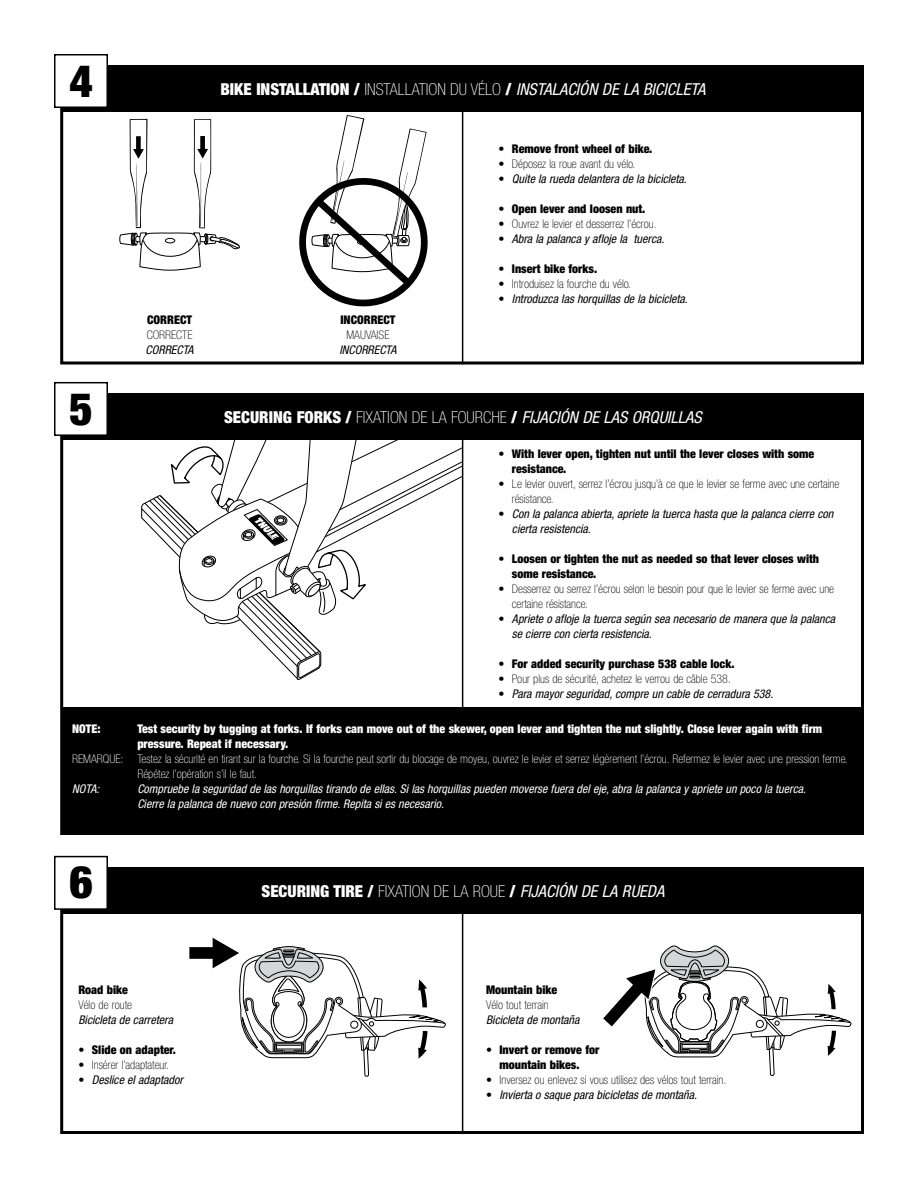
<style>
.page{position:relative;width:918px;height:1188px;background:#fff}
.page>*{position:absolute;margin:0;border:0;box-sizing:border-box;transform-origin:0 0}
.t1{font:900 condensed 45px "Helvetica Neue";color:#000}
.t2{font:italic condensed 16.5px "Helvetica Neue";color:#fff}
.t3{font:italic condensed 12px/15px "Helvetica Neue";color:#000}
.t4{font:100 condensed 12px/15px "Helvetica Neue";color:#000}
.t5{font:900 condensed 12px/15px "Helvetica Neue";color:#000}
.t6{font:100 condensed 12px/15px "Helvetica Neue";color:#fff}
.t7{font:italic condensed 12px/15px "Helvetica Neue";color:#fff}
.t8{font:900 condensed 12px/15px "Helvetica Neue";color:#fff}
.s1{font-weight:900;font-style:normal}
.s2{font-weight:100;font-style:normal}
.s3{font-weight:900}
</style>
<div class="page">
<svg style="left:141px;top:439px;width:321px;height:242px"></svg>
<div style="left:60px;top:65px;width:804px;height:299px;border:3px solid #000"></div>
<div style="left:62px;top:65px;width:802px;height:47px;background:#000"></div>
<div style="left:55px;top:55px;width:52px;height:52px;background:#fff"></div>
<div style="left:54px;top:54px;width:54px;height:54px;border:2px solid #000"></div>
<svg style="left:119px;top:119px;width:121px;height:152px"></svg>
<svg style="left:299px;top:115px;width:129px;height:192px"></svg>
<hr style="left:462px;top:109px;width:1px;height:255px;background:#000">
<div style="left:60px;top:867px;width:804px;height:267px;border:3px solid #000"></div>
<div style="left:62px;top:867px;width:802px;height:46px;background:#000"></div>
<div style="left:55px;top:857px;width:52px;height:52px;background:#fff"></div>
<div style="left:54px;top:856px;width:54px;height:54px;border:2px solid #000"></div>
<hr style="left:462px;top:911px;width:1px;height:223px;background:#000">
<div style="left:62px;top:393px;width:802px;height:46px;background:#000"></div>
<div style="left:55px;top:383px;width:52px;height:52px;background:#fff"></div>
<div style="left:54px;top:382px;width:54px;height:54px;border:2px solid #000"></div>
<hr style="left:462px;top:437px;width:1px;height:271px;background:#000">
<div style="left:61px;top:708px;width:803px;height:127px;background:#000"></div>
<svg style="left:189px;top:938px;width:257px;height:139px"></svg>
<svg style="left:603px;top:945px;width:249px;height:131px"></svg>
<h1 class="t1" style="left:69px;top:64px;width:25px">4</h1>
<h1 class="t1" style="left:69px;top:392px;width:25px">5</h1>
<p class="t5" style="left:147px;top:314px;width:46px">CORRECT</p>
<p class="t4" style="left:147px;top:329px;width:47px">CORRECTE</p>
<p class="t3" style="left:146px;top:344px;width:50px">CORRECTA</p>
<h2 class="t2" style="left:220px;top:83px;width:486px"><span class="s1">BIKE INSTALLATION /</span> <span class="s2">INSTALLATION DU VÉLO</span> <span class="s1">/</span> INSTALACIÓN DE LA BICICLETA</h2>
<p class="t5" style="left:340px;top:314px;width:57px">INCORRECT</p>
<p class="t4" style="left:346px;top:329px;width:45px">MAUVAISE</p>
<p class="t3" style="left:339px;top:344px;width:59px">INCORRECTA</p>
<p class="t5" style="left:498px;top:142px;width:155px">• Remove front wheel of bike.</p>
<p class="t4" style="left:498px;top:157px;width:139px"><span class="s3">•</span> Déposez la roue avant du vélo.</p>
<p class="t3" style="left:498px;top:172px;width:192px"><span class="s1">•</span> Quite la rueda delantera de la bicicleta.</p>
<p class="t5" style="left:498px;top:202px;width:149px">• Open lever and loosen nut.</p>
<p class="t4" style="left:498px;top:217px;width:160px"><span class="s3">•</span> Ouvrez le levier et desserrez l’écrou.</p>
<p class="t3" style="left:498px;top:232px;width:170px"><span class="s1">•</span> Abra la palanca y afloje la tuerca.</p>
<p class="t5" style="left:498px;top:262px;width:100px">• Insert bike forks.</p>
<p class="t4" style="left:498px;top:277px;width:134px"><span class="s3">•</span> Introduisez la fourche du vélo.</p>
<p class="t3" style="left:498px;top:292px;width:193px"><span class="s1">•</span> Introduzca las horquillas de la bicicleta.</p>
<h2 class="t2" style="left:224px;top:411px;width:482px"><span class="s1">SECURING FORKS /</span> <span class="s2">FIXATION DE LA FOURCHE</span> <span class="s1">/</span> FIJACIÓN DE LAS ORQUILLAS</h2>
<p class="t5" style="left:512px;top:447px;width:304px;text-indent:-14px">• With lever open, tighten nut until the lever closes with some resistance.</p>
<p class="t4" style="left:512px;top:477px;width:329px;text-indent:-14px"><span class="s3">•</span> Le levier ouvert, serrez l’écrou jusqu’à ce que le levier se ferme avec une certaine résistance.</p>
<p class="t3" style="left:512px;top:507px;width:325px;text-indent:-13px"><span class="s1">•</span> Con la palanca abierta, apriete la tuerca hasta que la palanca cierre con cierta resistencia.</p>
<p class="t5" style="left:512px;top:552px;width:309px;text-indent:-14px">• Loosen or tighten the nut as needed so that lever closes with some resistance.</p>
<p class="t4" style="left:512px;top:582px;width:324px;text-indent:-14px"><span class="s3">•</span> Desserrez ou serrez l’écrou selon le besoin pour que le levier se ferme avec une certaine résistance.</p>
<p class="t3" style="left:512px;top:612px;width:327px;text-indent:-13px"><span class="s1">•</span> Apriete o afloje la tuerca según sea necesario de manera que la palanca se cierre con cierta resistencia.</p>
<p class="t5" style="left:498px;top:657px;width:238px">• For added security purchase 538 cable lock.</p>
<p class="t4" style="left:498px;top:672px;width:234px"><span class="s3">•</span> Pour plus de sécurité, achetez le verrou de câble 538.</p>
<p class="t3" style="left:498px;top:687px;width:279px"><span class="s1">•</span> Para mayor seguridad, compre un cable de cerradura 538.</p>
<p class="t8" style="left:72px;top:722px;width:30px">NOTE:</p>
<p class="t8" style="left:137px;top:722px;width:686px">Test security by tugging at forks. If forks can move out of the skewer, open lever and tighten the nut slightly. Close lever again with firm pressure. Repeat if necessary.</p>
<p class="t6" style="left:137px;top:752px;width:712px;text-indent:-65px">REMARQUE: Testez la sécurité en tirant sur la fourche. Si la fourche peut sortir du blocage de moyeu, ouvrez le levier et serrez légèrement l’écrou. Refermez le levier avec une pression ferme.<br>Répétez l’opération s’il le faut.</p>
<p class="t7" style="left:72px;top:782px;width:31px">NOTA:</p>
<p class="t7" style="left:137px;top:782px;width:672px">Compruebe la seguridad de las horquillas tirando de ellas. Si las horquillas pueden moverse fuera del eje, abra la palanca y apriete un poco la tuerca.<br>Cierre la palanca de nuevo con presión firme. Repita si es necesario.</p>
<h1 class="t1" style="left:69px;top:866px;width:25px">6</h1>
<p class="t5" style="left:78px;top:983px;width:51px">Road bike</p>
<p class="t4" style="left:78px;top:998px;width:55px">Vélo de route</p>
<p class="t3" style="left:78px;top:1013px;width:98px">Bicicleta de carretera</p>
<p class="t5" style="left:78px;top:1043px;width:99px">• Slide on adapter.</p>
<p class="t4" style="left:78px;top:1058px;width:92px"><span class="s3">•</span> Insérer l’adaptateur.</p>
<p class="t3" style="left:78px;top:1073px;width:108px"><span class="s1">•</span> Deslice el adaptador</p>
<h2 class="t2" style="left:262px;top:885px;width:404px"><span class="s1">SECURING TIRE /</span> <span class="s2">FIXATION DE LA ROUE</span> <span class="s1">/</span> FIJACIÓN DE LA RUEDA</h2>
<p class="t5" style="left:486px;top:983px;width:73px">Mountain bike</p>
<p class="t4" style="left:486px;top:998px;width:64px">Vélo tout terrain</p>
<p class="t3" style="left:486px;top:1013px;width:97px">Bicicleta de montaña</p>
<p class="t5" style="left:486px;top:1043px;width:115px;text-align:center">• Invert or remove for mountain bikes.</p>
<p class="t4" style="left:486px;top:1073px;width:242px"><span class="s3">•</span> Inversez ou enlevez si vous utilisez des vélos tout terrain.</p>
<p class="t3" style="left:486px;top:1088px;width:215px"><span class="s1">•</span> Invierta o saque para bicicletas de montaña.</p>
</div>
